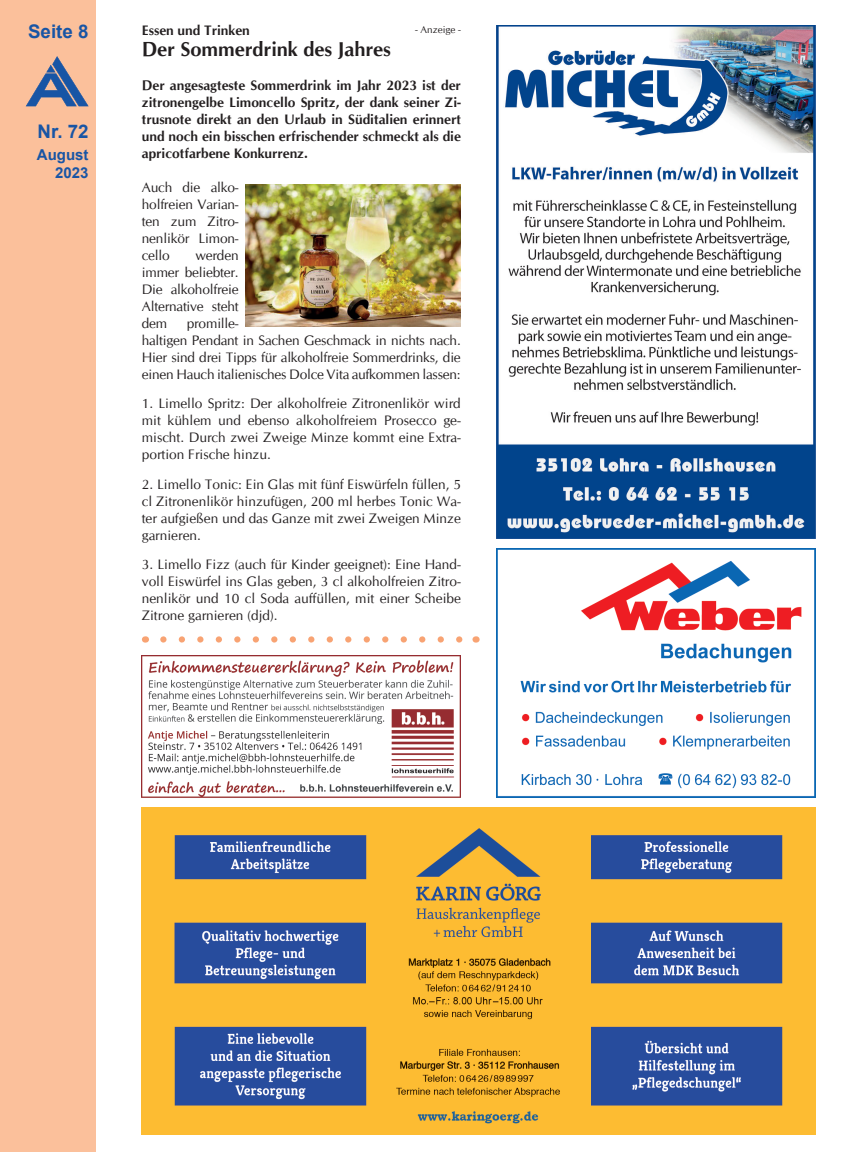
<style>
.page{position:relative;width:851px;height:1152px;background:#fff}
.page>*{position:absolute;margin:0;border:0;box-sizing:border-box;transform-origin:0 0}
.t1{font:700 20px "CG Omega";color:#231f20}
.t2{font:700 18.75px "Arial";color:#1855a5}
.t3{font:700 15px/18px "Arial";color:#1855a5;text-align:right}
.t4{font:13.75px/17px "CG Omega";letter-spacing:-.01em;color:#231f20;text-align:justify}
.t5{font:700 13.75px/17px "CG Omega";color:#231f20;text-align:justify}
.t6{font:10px "CG Omega";color:#231f20}
</style>
<div class="page">
<div style="left:0;top:0;width:96px;height:1152px;background:#fbc09b"></div>
<svg style="left:26px;top:56px;width:63px;height:50px"></svg>
<img style="left:496px;top:549px;width:319px;height:248px">
<img style="left:142px;top:807px;width:673px;height:327px">
<img style="left:142px;top:655px;width:319px;height:142px">
<img style="left:496px;top:25px;width:319px;height:513px">
<img style="left:246px;top:184px;width:215px;height:142px">
<svg style="left:163px;top:636px;width:300px;height:6px"></svg>
<h2 class="t2" style="left:28px;top:19px;width:62px">Seite 8</h2>
<h2 class="t2" style="left:38px;top:118px;width:53px">Nr. 72</h2>
<p class="t3" style="left:37px;top:146px;width:53px">August<br>2023</p>
<p class="t5" style="left:142px;top:22px;width:109px">Essen und Trinken</p>
<p class="t6" style="left:415px;top:23px;width:47px">- Anzeige -</p>
<h1 class="t1" style="left:142px;top:37px;width:250px">Der Sommerdrink des Jahres</h1>
<p class="t5" style="left:142px;top:77px;width:320px">Der angesagteste Sommerdrink im Jahr 2023 ist der zitronengelbe Limoncello Spritz, der dank seiner Zi&shy;trusnote direkt an den Urlaub in Süditalien erinnert und noch ein bisschen erfrischender schmeckt als die apricotfarbene Konkurrenz.</p>
<p class="t4" style="left:142px;top:179px;width:98px">Auch die alko&shy;holfreien Varian&shy;ten zum Zitro&shy;nenlikör Limon&shy;cello</p>
<p class="t4" style="left:142px;top:247px;width:98px;text-indent:54px">werden immer beliebter.<br>Die alkoholfreie Alternative steht dem</p>
<p class="t4" style="left:142px;top:315px;width:320px;text-align:left;text-indent:45px">promille-<br>haltigen Pendant in Sachen Geschmack in nichts nach.<br>Hier sind drei Tipps für alkoholfreie Sommerdrinks, die einen Hauch italienisches Dolce Vita aufkommen lassen:</p>
<p class="t4" style="left:142px;top:395px;width:320px">1. Limello Spritz: Der alkoholfreie Zitronenlikör wird mit kühlem und ebenso alkoholfreiem Prosecco ge&shy;mischt. Durch zwei Zweige Minze kommt eine Extra&shy;portion Frische hinzu.</p>
<p class="t4" style="left:142px;top:476px;width:320px">2. Limello Tonic: Ein Glas mit fünf Eiswürfeln füllen, 5 cl Zitronenlikör hinzufügen, 200 ml herbes Tonic Wa&shy;ter aufgießen und das Ganze mit zwei Zweigen Minze garnieren.</p>
<p class="t4" style="left:142px;top:556px;width:320px">3. Limello Fizz (auch für Kinder geeignet): Eine Hand&shy;voll Eiswürfel ins Glas geben, 3 cl alkoholfreien Zitro&shy;nenlikör und 10 cl Soda auffüllen, mit einer Scheibe Zitrone garnieren (djd).</p>
</div>
